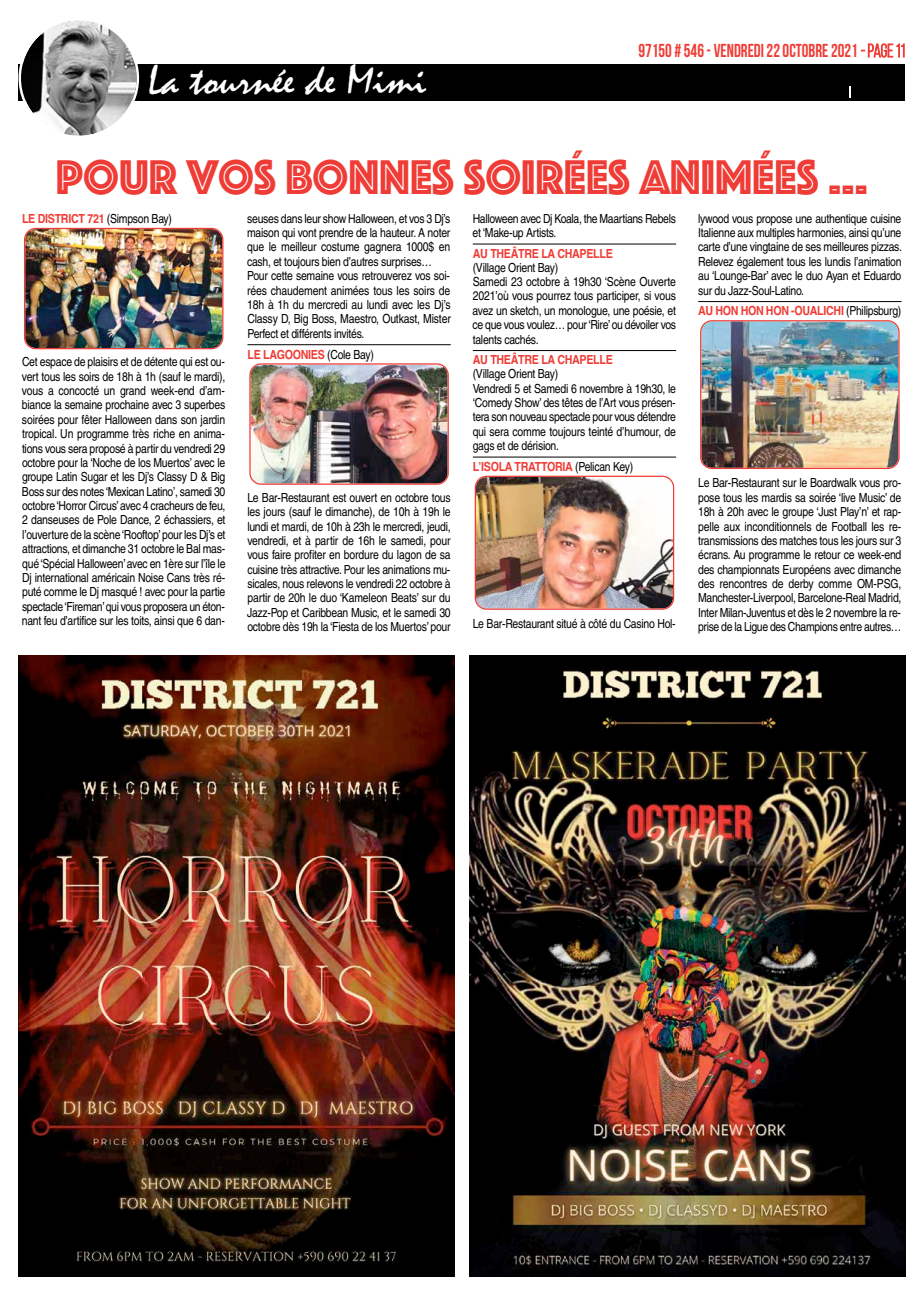
<style>
.page{position:relative;width:922px;height:1294px;background:#fff}
.page>*{position:absolute;margin:0;border:0;box-sizing:border-box;transform-origin:0 0}
.t1{font:50.5px "Phosphate Inline";color:#f03c36;scale:.96 1}
.t2{font:42.25px "Mistral";color:#fff;scale:1.07 1}
.t3{font:700 18.75px "Bebas Neue";color:#f03c36;scale:.9 1}
.t4{font:12.5px/14.4px "Helvetica";letter-spacing:-.025em;color:#000;text-align:justify;scale:.84 1}
.t5{font:700 12.5px "Helvetica";letter-spacing:-.025em;color:#f03c36;scale:.85 1}
.s1{font-weight:400}
.s2{font-weight:400;color:#000}
</style>
<div class="page">
<hr style="left:247px;top:344px;width:203px;height:1px;background:#000">
<hr style="left:472px;top:244px;width:204px;height:1px;background:#000">
<hr style="left:472px;top:350px;width:204px;height:1px;background:#000">
<hr style="left:472px;top:457px;width:204px;height:1px;background:#000">
<hr style="left:698px;top:301px;width:203px;height:1px;background:#000">
<img style="left:24px;top:228px;width:199px;height:121px">
<img style="left:249px;top:363px;width:199px;height:122px">
<img style="left:474px;top:475px;width:200px;height:134px">
<img style="left:700px;top:320px;width:199px;height:149px">
<div style="left:19px;top:64px;width:885px;height:36px;background:#000"></div>
<svg style="left:19px;top:20px;width:120px;height:116px"></svg>
<svg style="left:860px;top:43px;width:44px;height:15px"></svg>
<img style="left:469px;top:656px;width:436px;height:620px">
<img style="left:19px;top:656px;width:435px;height:620px">
<svg style="left:849px;top:86px;width:1px;height:12px"></svg>
<h2 class="t2" style="left:148px;top:57px;width:262px">La tournée de Mimi</h2>
<h3 class="t3" style="left:638px;top:41px;width:298px">97150 # 546- VENDREDI22OCTOBRE2021 <span class="s1">-page11</span></h3>
<h1 class="t1" style="left:56px;top:141px;width:847px">POUR VOS BONNES SOIRÉES ANIMÉES …</h1>
<p class="t5" style="left:22px;top:208px;width:178px">LE DISTRICT 721 <span class="s2">(Simpson Bay)</span></p>
<p class="t4" style="left:22px;top:354px;width:244px">Cet espace de plaisirs et de détente qui est ou&shy;vert tous les soirs de 18h à 1h (sauf le mardi), vous a concocté un grand week-end d’am&shy;biance la semaine prochaine avec 3 superbes soirées pour fêter Halloween dans son jardin tropical. Un programme très riche en anima&shy;tions vous sera proposé à partir du vendredi 29 octobre pour la ‘Noche de los Muertos’ avec le groupe Latin Sugar et les Dj’s Classy D &amp; Big Boss sur des notes‘Mexican Latino’, samedi 30 octobre‘Horror Circus’avec 4 cracheurs de feu, 2 danseuses de Pole Dance, 2 échassiers, et l’ouverture de la scène‘Rooftop’pour les Dj’s et attractions, et dimanche 31 octobre le Bal mas&shy;qué‘Spécial Halloween’avec en 1ère sur l’île le Dj international américain Noise Cans très ré&shy;puté comme le Dj masqué ! avec pour la partie spectacle‘Fireman’qui vous proposera un éton&shy;nant feu d’artifice sur les toits, ainsi que 6 dan-</p>
<p class="t4" style="left:247px;top:211px;width:244px;text-align:left">seuses dans leur show Halloween, et vos 3 Dj’s maison qui vont prendre de la hauteur. A noter que le meilleur costume gagnera 1000$ en cash, et toujours bien d’autres surprises… Pour cette semaine vous retrouverez vos soi&shy;rées chaudement animées tous les soirs de 18h à 1h du mercredi au lundi avec les Dj’s Classy D, Big Boss, Maestro, Outkast, Mister Perfect et différents invités.</p>
<p class="t5" style="left:247px;top:344px;width:150px">LE LAGOONIES <span class="s2">(Cole Bay)</span></p>
<p class="t4" style="left:247px;top:490px;width:244px">Le Bar-Restaurant est ouvert en octobre tous les jours (sauf le dimanche), de 10h à 19h le lundi et mardi, de 10h à 23h le mercredi, jeudi, vendredi, et à partir de 16h le samedi, pour vous faire profiter en bordure du lagon de sa cuisine très attractive. Pour les animations mu&shy;sicales, nous relevons le vendredi 22 octobre à partir de 20h le duo ‘Kameleon Beats’ sur du Jazz-Pop et Caribbean Music, et le samedi 30 octobre dès 19h la ‘Fiesta de los Muertos’ pour</p>
<p class="t4" style="left:472px;top:211px;width:243px">Halloween avec Dj Koala, the Maartians Rebels et ‘Make-up Artists.</p>
<p class="t5" style="left:472px;top:243px;width:166px">AU THEÂTRE LA CHAPELLE</p>
<p class="t4" style="left:472px;top:260px;width:243px;text-align:left">(Village Orient Bay)<br>Samedi 23 octobre à 19h30 ‘Scène Ouverte 2021’où vous pourrez tous participer, si vous avez un sketch, un monologue, une poésie, et ce que vous voulez… pour‘Rire’ou dévoiler vos talents cachés.</p>
<p class="t5" style="left:472px;top:350px;width:166px">AU THEÂTRE LA CHAPELLE</p>
<p class="t4" style="left:472px;top:366px;width:243px;text-align:left">(Village Orient Bay)<br>Vendredi 5 et Samedi 6 novembre à 19h30, le ‘Comedy Show’ des têtes de l’Art vous présen&shy;tera son nouveau spectacle pour vous détendre qui sera comme toujours teinté d’humour, de gags et de dérision.</p>
<p class="t5" style="left:472px;top:456px;width:190px">L’ISOLA TRATTORIA <span class="s2">(Pelican Key)</span></p>
<p class="t4" style="left:472px;top:617px;width:243px">Le Bar-Restaurant situé à côté du Casino Hol-</p>
<p class="t4" style="left:698px;top:211px;width:244px">lywood vous propose une authentique cuisine Italienne aux multiples harmonies, ainsi qu’une carte d’une vingtaine de ses meilleures pizzas.<br>Relevez également tous les lundis l’animation au ‘Lounge-Bar’ avec le duo Ayan et Eduardo sur du Jazz-Soul-Latino.</p>
<p class="t5" style="left:698px;top:301px;width:240px">AU HON HON HON -OUALICHI <span class="s2">(Philipsburg)</span></p>
<p class="t4" style="left:698px;top:476px;width:243px">Le Bar-Restaurant sur le Boardwalk vous pro&shy;pose tous les mardis sa soirée ‘live Music’ de 18h à 20h avec le groupe ‘Just Play’n’ et rap&shy;pelle aux inconditionnels de Football les re&shy;transmissions des matches tous les jours sur 3 écrans. Au programme le retour ce week-end des championnats Européens avec dimanche des rencontres de derby comme OM-PSG, Manchester-Liverpool, Barcelone-Real Madrid, Inter Milan-Juventus et dès le 2 novembre la re&shy;prise de la Ligue des Champions entre autres…</p>
</div>
